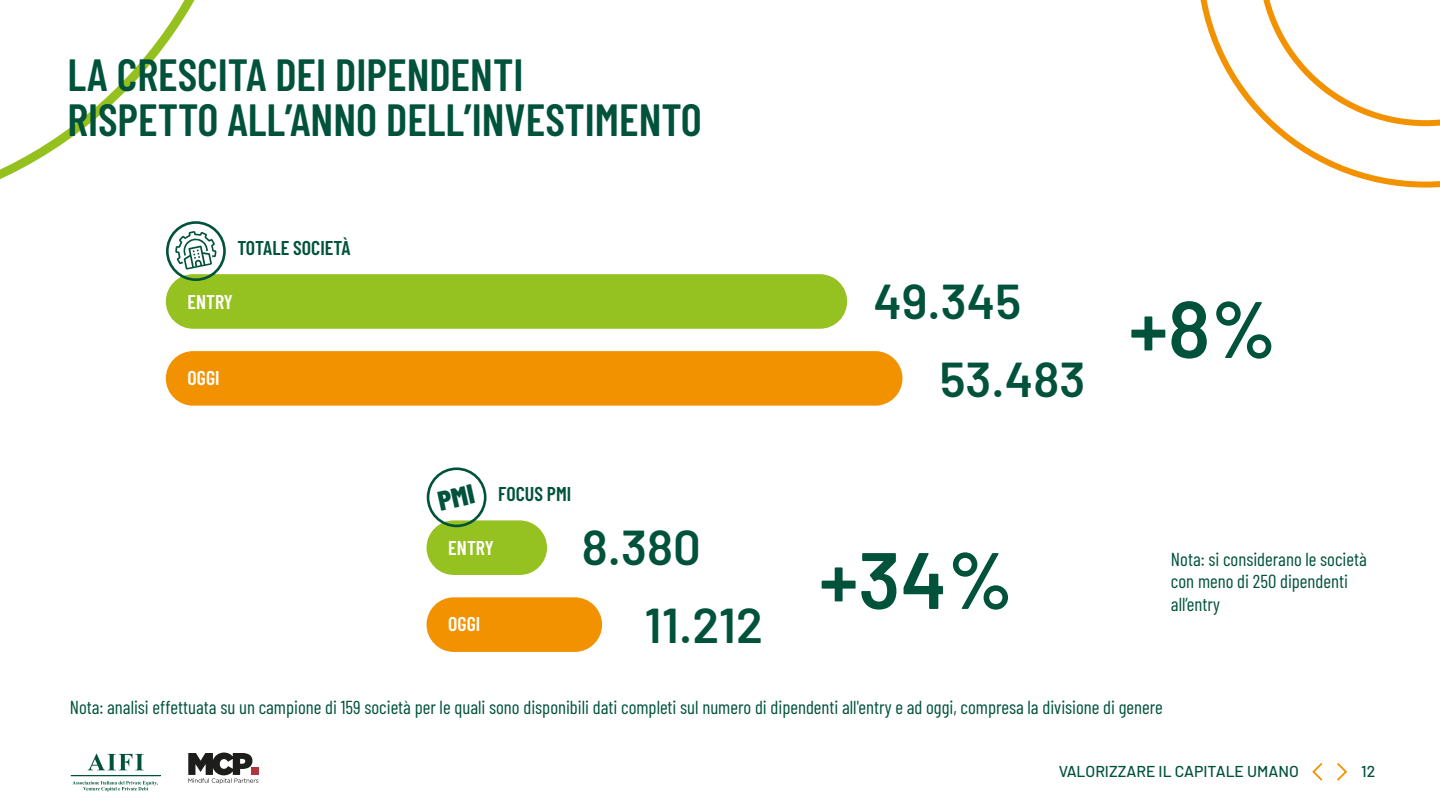
<style>
.page{position:relative;width:1440px;height:810px;background:#fff}
.page>*{position:absolute;margin:0;border:0;box-sizing:border-box;transform-origin:0 0}
.t1{font:600 79.8px "Barlow";color:#01523b}
.t2{font:600 48.9px/78.1px "Barlow";color:#01523b}
.t3{font:600 45px/45px "Barlow Condensed";color:#01523b}
.t4{font:600 19.95px "Barlow Condensed";color:#01523b}
.t5{font:600 19.88px "Barlow Condensed";color:#fff}
.t6{font:18.75px/22.5px "Barlow Condensed";color:#01523b}
.t7{font:500 15.75px "Barlow";color:#01523b}
</style>
<div class="page">
<svg style="left:0;top:0;width:195px;height:180px"></svg>
<svg style="left:1200px;top:0;width:240px;height:188px"></svg>
<svg style="left:1312px;top:763px;width:11px;height:18px"></svg>
<svg style="left:1337px;top:763px;width:10px;height:18px"></svg>
<div style="left:252px;top:768px;width:7px;height:7px;background:#b2343e"></div>
<svg style="left:188px;top:753px;width:70px;height:31px"></svg>
<svg style="left:88px;top:754px;width:56px;height:16px"></svg>
<hr style="left:71px;top:776px;width:90px;height:1px;background:#01523b">
<svg style="left:72px;top:781px;width:86px;height:10px"></svg>
<div style="left:166px;top:274px;width:681px;height:55px;background:#95c121;border-radius:27px"></div>
<div style="left:166px;top:351px;width:736px;height:55px;background:#f39200;border-radius:27px"></div>
<div style="left:166px;top:221px;width:60px;height:60px;border:3px solid #01523b;border-radius:50%"></div>
<div style="left:427px;top:520px;width:120px;height:55px;background:#95c121;border-radius:27px"></div>
<div style="left:427px;top:597px;width:175px;height:55px;background:#f39200;border-radius:27px"></div>
<div style="left:427px;top:467px;width:60px;height:60px;border:3px solid #01523b;border-radius:50%"></div>
<svg style="left:175px;top:231px;width:42px;height:39px"></svg>
<h3 class="t3" style="left:67px;top:49px;width:636px">LA CRESCITA DEI DIPENDENTI<br>RISPETTO ALL’ANNO DELL’INVESTIMENTO</h3>
<p class="t4" style="left:237px;top:233px;width:115px">TOTALE SOCIETÀ</p>
<p class="t5" style="left:188px;top:288px;width:47px">ENTRY</p>
<p class="t5" style="left:188px;top:363px;width:34px">OGGI</p>
<p class="t4" style="left:498px;top:480px;width:75px">FOCUS PMI</p>
<p class="t5" style="left:448px;top:534px;width:47px">ENTRY</p>
<p class="t5" style="left:448px;top:610px;width:34px">OGGI</p>
<h2 class="t2" style="left:644px;top:504px;width:120px;text-indent:-63px">8.380<br>11.212</h2>
<h2 class="t2" style="left:940px;top:258px;width:147px;text-indent:-66px">49.345<br>53.483</h2>
<h1 class="t1" style="left:1129px;top:271px;width:149px">+8%</h1>
<h1 class="t1" style="left:819px;top:522px;width:196px">+34%</h1>
<p class="t6" style="left:1171px;top:546px;width:197px">Nota: si considerano le società con meno di 250 dipendenti all’entry</p>
<p class="t6" style="left:70px;top:695px;width:1095px">Nota: analisi effettuata su un campione di 159 società per le quali sono disponibili dati completi sul numero di dipendenti all'entry e ad oggi, compresa la divisione di genere</p>
<p class="t7" style="left:1059px;top:760px;width:242px">VALORIZZARE IL CAPITALE UMANO</p>
<p class="t7" style="left:1361px;top:760px;width:16px">12</p>
</div>
